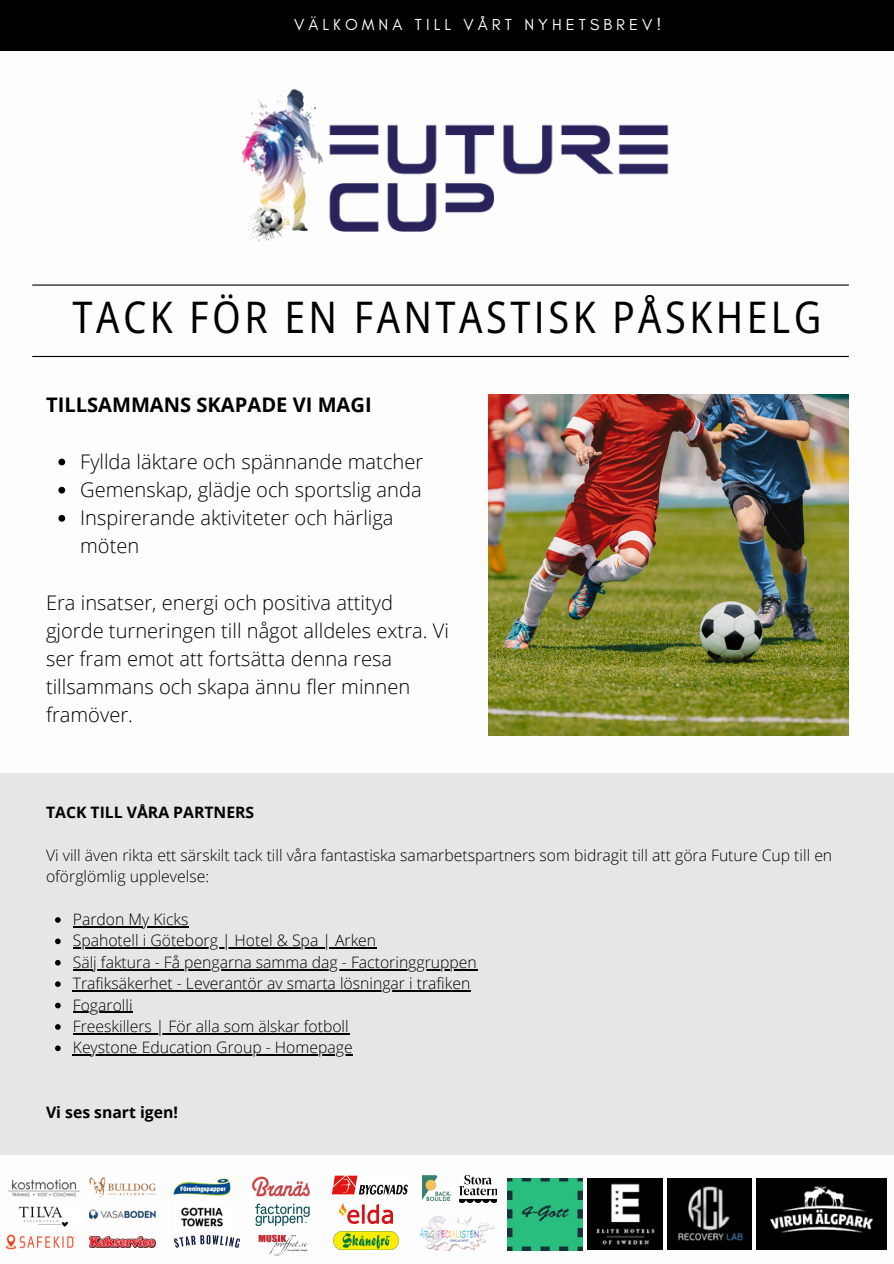
<style>
.page{position:relative;width:894px;height:1264px;background:#fff}
.page>*{position:absolute;margin:0;border:0;box-sizing:border-box;transform-origin:0 0}
.t1{font:semi-condensed 43.5px "Open Sans";letter-spacing:.08em;color:#000}
.t2{font:300 20.1px/28.2px "Open Sans";color:#000}
.t3{font:700 20.1px "Open Sans";color:#000}
.t4{font:16.2px "Glacial Indifference";letter-spacing:.25em;color:#fdfdfd}
.t5{font:300 15.75px/21.5px "Open Sans";color:#000}
.t6{font:700 15.75px "Open Sans";color:#000}
</style>
<div class="page">
<img style="left:488px;top:394px;width:360px;height:341px">
<div style="left:0;top:0;width:893px;height:51px;background:#000"></div>
<hr style="left:32px;top:284px;width:816px;height:1px;background:#000">
<hr style="left:32px;top:356px;width:816px;height:1px;background:#000">
<div style="left:0;top:773px;width:893px;height:381px;background:#e4e7e3"></div>
<img style="left:241px;top:88px;width:428px;height:154px">
<img style="left:8px;top:1179px;width:72px;height:18px">
<img style="left:420px;top:1216px;width:75px;height:34px">
<img style="left:667px;top:1178px;width:84px;height:71px">
<img style="left:6px;top:1234px;width:69px;height:14px">
<img style="left:756px;top:1178px;width:130px;height:71px">
<img style="left:18px;top:1206px;width:51px;height:21px">
<img style="left:333px;top:1231px;width:66px;height:18px">
<img style="left:89px;top:1236px;width:67px;height:11px">
<img style="left:89px;top:1209px;width:67px;height:11px">
<img style="left:181px;top:1207px;width:42px;height:20px">
<img style="left:587px;top:1178px;width:75px;height:71px">
<img style="left:89px;top:1177px;width:67px;height:19px">
<img style="left:258px;top:1234px;width:50px;height:21px">
<img style="left:173px;top:1178px;width:58px;height:18px">
<img style="left:253px;top:1176px;width:56px;height:21px">
<img style="left:507px;top:1178px;width:75px;height:72px">
<img style="left:255px;top:1203px;width:54px;height:22px">
<img style="left:340px;top:1203px;width:52px;height:20px">
<img style="left:331px;top:1175px;width:76px;height:19px">
<img style="left:422px;top:1175px;width:28px;height:26px">
<img style="left:460px;top:1175px;width:36px;height:27px">
<img style="left:175px;top:1235px;width:64px;height:12px">
<svg style="left:55px;top:917px;width:6px;height:5px"></svg>
<hr style="left:73px;top:926px;width:116px;height:1px;background:#000">
<svg style="left:55px;top:938px;width:6px;height:6px"></svg>
<hr style="left:73px;top:947px;width:303px;height:1px;background:#000">
<svg style="left:55px;top:960px;width:6px;height:5px"></svg>
<hr style="left:73px;top:968px;width:404px;height:2px;background:#000">
<svg style="left:55px;top:981px;width:6px;height:5px"></svg>
<hr style="left:73px;top:990px;width:398px;height:1px;background:#000">
<svg style="left:55px;top:1002px;width:6px;height:6px"></svg>
<hr style="left:73px;top:1011px;width:60px;height:1px;background:#000">
<svg style="left:55px;top:1024px;width:6px;height:5px"></svg>
<hr style="left:73px;top:1033px;width:276px;height:1px;background:#000">
<svg style="left:55px;top:1045px;width:6px;height:6px"></svg>
<hr style="left:73px;top:1054px;width:280px;height:1px;background:#000">
<svg style="left:58px;top:458px;width:7px;height:7px"></svg>
<svg style="left:58px;top:487px;width:7px;height:6px"></svg>
<svg style="left:58px;top:515px;width:7px;height:6px"></svg>
<p class="t4" style="left:294px;top:14px;width:368px">VÄLKOMNA TILL VÅRT NYHETSBREV!</p>
<p class="t1" style="left:73px;top:287px;width:750px">TACK FÖR EN FANTASTISK PÅSKHELG</p>
<p class="t3" style="left:46px;top:391px;width:327px">TILLSAMMANS SKAPADE VI MAGI</p>
<p class="t2" style="left:80px;top:447px;width:344px">Fyllda läktare och spännande matcher</p>
<p class="t2" style="left:80px;top:475px;width:343px">Gemenskap, glädje och sportslig anda</p>
<p class="t2" style="left:80px;top:503px;width:315px">Inspirerande aktiviteter och härliga möten</p>
<p class="t2" style="left:46px;top:587px;width:404px">Era insatser, energi och positiva attityd gjorde turneringen till något alldeles extra. Vi ser fram emot att fortsätta denna resa tillsammans och skapa ännu fler minnen framöver.</p>
<p class="t6" style="left:46px;top:801px;width:210px">TACK TILL VÅRA PARTNERS</p>
<p class="t5" style="left:46px;top:844px;width:787px">Vi vill även rikta ett särskilt tack till våra fantastiska samarbetspartners som bidragit till att göra Future Cup till en oförglömlig upplevelse:</p>
<p class="t5" style="left:73px;top:908px;width:117px">Pardon My Kicks</p>
<p class="t5" style="left:73px;top:929px;width:305px">Spahotell i Göteborg | Hotel &amp; Spa | Arken</p>
<p class="t5" style="left:73px;top:951px;width:405px">Sälj faktura - Få pengarna samma dag - Factoringgruppen</p>
<p class="t5" style="left:73px;top:972px;width:399px">Trafiksäkerhet - Leverantör av smarta lösningar i trafiken</p>
<p class="t5" style="left:73px;top:993px;width:61px">Fogarolli</p>
<p class="t5" style="left:73px;top:1015px;width:277px">Freeskillers | För alla som älskar fotboll</p>
<p class="t5" style="left:73px;top:1036px;width:281px">Keystone Education Group - Homepage</p>
<p class="t6" style="left:46px;top:1100px;width:133px">Vi ses snart igen!</p>
</div>
